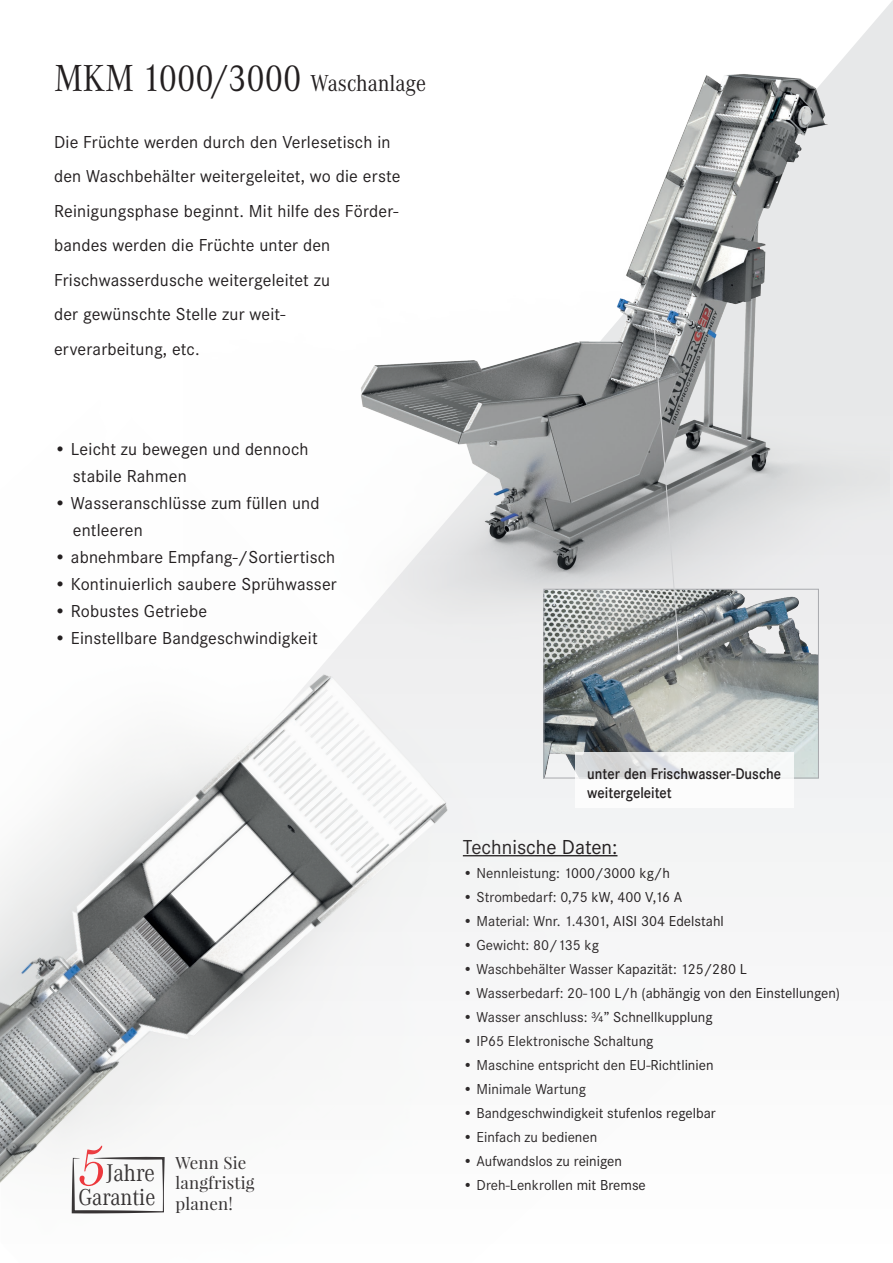
<style>
.page{position:relative;width:893px;height:1263px;background:#fff}
.page>*{position:absolute;margin:0;border:0;box-sizing:border-box;transform-origin:0 0}
.t1{font:68.85px "Bell";color:#ee1d23;scale:.9 1}
.t2{font:39px "Corporate A";color:#231f20;scale:.9 1}
.t3{font:25.05px "Corporate A Cyr";color:#231f20;scale:.9 1}
.t4{font:24.15px "Corporate A Cyr";color:#231f20;scale:.9 1}
.t5{font:21px "Corporate S";color:#231f20}
.t6{font:18px/34.5px "Corporate S";letter-spacing:.01em;color:#231f20}
.t7{font:16.95px/20.2px "Playfair Display";letter-spacing:.01em;color:#231f20}
.t8{font:500 15.3px/19px "Corporate SBQ";color:#231f20;scale:.9 1}
.t9{font:15px "Corporate S";color:#231f20}
.s1{font-size:24px}
</style>
<div class="page">
<div style="left:709px;top:0;width:184px;height:897px;background:#f2f3f4"></div>
<img style="left:361px;top:0;width:529px;height:649px">
<img style="left:0;top:391px;width:709px;height:823px">
<img style="left:545px;top:591px;width:272px;height:185px">
<div style="left:543px;top:589px;width:276px;height:189px;border:1px solid #a8a9ad"></div>
<svg style="left:575px;top:753px;width:218px;height:55px"></svg>
<svg style="left:652px;top:311px;width:31px;height:350px;background:#a5a8a9"></svg>
<h2 class="t2" style="left:54px;top:57px;width:415px">MKM 1000/3000 <span class="s1">Waschanlage</span></h2>
<p class="t6" style="left:54px;top:125px;width:348px">Die Früchte werden durch den Verlesetisch in den Waschbehälter weitergeleitet, wo die erste Reinigungsphase beginnt. Mit hilfe des Förder&shy;bandes werden die Früchte unter den Frischwasserdusche weitergeleitet zu<br>der gewünschte Stelle zur weit&shy;erverarbeitung, etc.</p>
<p class="t6" style="left:73px;top:436px;width:237px;line-height:27px;text-indent:-19px">• Leicht zu bewegen und dennoch stabile Rahmen</p>
<p class="t6" style="left:73px;top:490px;width:248px;line-height:27px;text-indent:-19px">• Wasseranschlüsse zum füllen und entleeren</p>
<p class="t6" style="left:54px;top:540px;width:283px">• abnehmbare Empfang-/Sortiertisch</p>
<p class="t6" style="left:54px;top:567px;width:284px">• Kontinuierlich saubere Sprühwasser</p>
<p class="t6" style="left:54px;top:594px;width:155px">• Robustes Getriebe</p>
<p class="t6" style="left:54px;top:621px;width:265px">• Einstellbare Bandgeschwindigkeit</p>
<h1 class="t1" style="left:76px;top:1122px;width:36px">5</h1>
<h3 class="t3" style="left:106px;top:1159px;width:55px">Jahre</h3>
<h3 class="t4" style="left:78px;top:1184px;width:87px">Garantie</h3>
<p class="t7" style="left:175px;top:1152px;width:81px">Wenn Sie langfristig planen!</p>
<p class="t8" style="left:587px;top:764px;width:217px">unter den Frischwasser-Dusche weitergeleitet</p>
<p class="t5" style="left:463px;top:835px;width:156px">Technische Daten:</p>
<p class="t9" style="left:463px;top:864px;width:209px">• Nennleistung: 1000/3000 kg/h</p>
<p class="t9" style="left:463px;top:888px;width:221px">• Strombedarf: 0,75 kW, 400 V,16 A</p>
<p class="t9" style="left:463px;top:912px;width:263px">• Material: Wnr. 1.4301, AISI 304 Edelstahl</p>
<p class="t9" style="left:463px;top:936px;width:138px">• Gewicht: 80/135 kg</p>
<p class="t9" style="left:463px;top:960px;width:286px">• Waschbehälter Wasser Kapazität: 125/280 L</p>
<p class="t9" style="left:463px;top:984px;width:379px">• Wasserbedarf: 20-100 L/h (abhängig von den Einstellungen)</p>
<p class="t9" style="left:463px;top:1008px;width:251px">• Wasser anschluss: ¾” Schnellkupplung</p>
<p class="t9" style="left:463px;top:1032px;width:192px">• IP65 Elektronische Schaltung</p>
<p class="t9" style="left:463px;top:1056px;width:252px">• Maschine entspricht den EU-Richtlinien</p>
<p class="t9" style="left:463px;top:1080px;width:125px">• Minimale Wartung</p>
<p class="t9" style="left:463px;top:1104px;width:254px">• Bandgeschwindigkeit stufenlos regelbar</p>
<p class="t9" style="left:463px;top:1128px;width:136px">• Einfach zu bedienen</p>
<p class="t9" style="left:463px;top:1152px;width:161px">• Aufwandslos zu reinigen</p>
<p class="t9" style="left:463px;top:1176px;width:185px">• Dreh-Lenkrollen mit Bremse</p>
</div>
